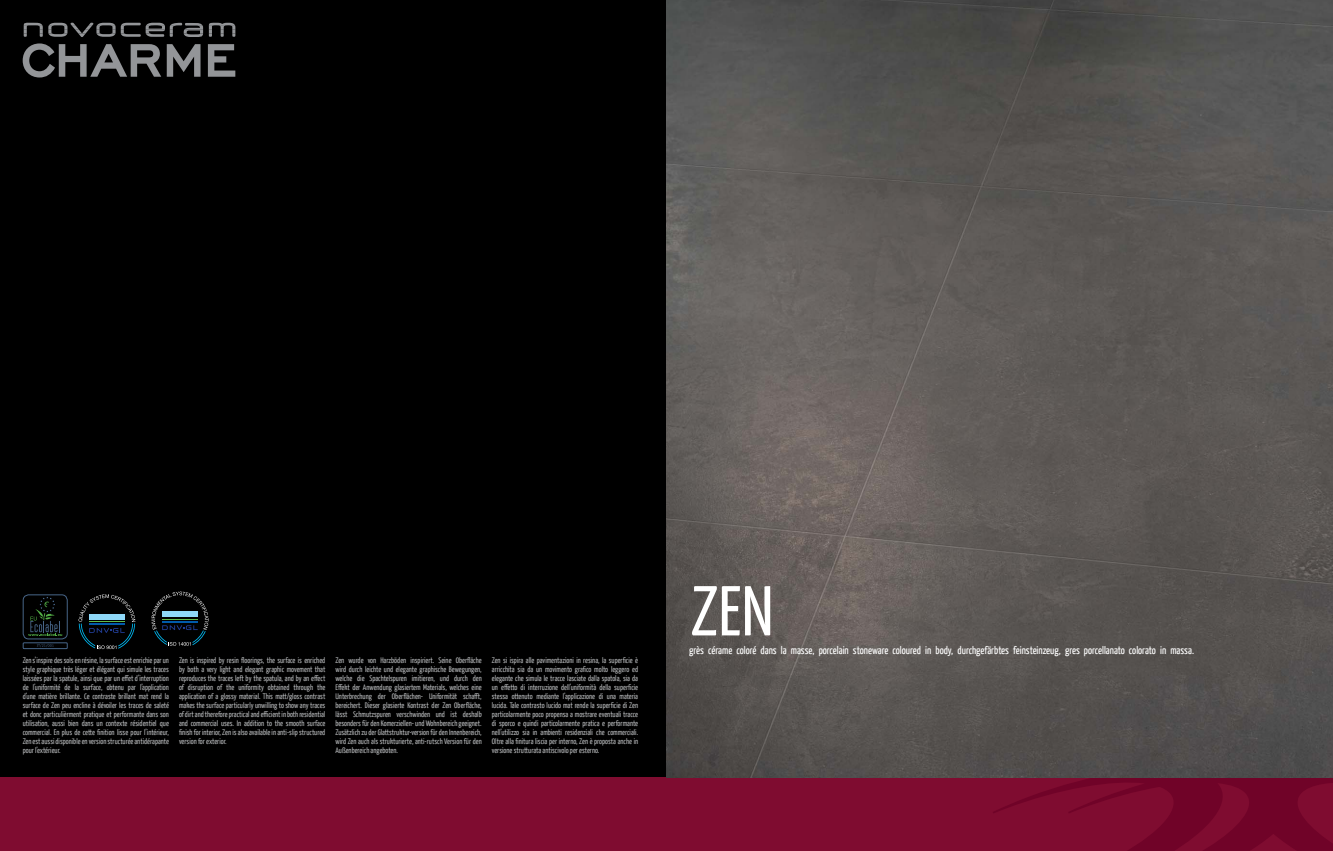
<style>
.page{position:relative;width:1333px;height:851px;background:#fff}
.page>*{position:absolute;margin:0;border:0;box-sizing:border-box;transform-origin:0 0}
.t1{font:70.4px "Yanone Kaffeesatz";color:#fff}
.t2{font:11px "Yanone Kaffeesatz";color:#fff}
.t3{font:8px/9px "Yanone Kaffeesatz";color:#b2b4b6;text-align:justify}
</style>
<div class="page">
<div style="left:0;top:0;width:1332px;height:838px;background:#000"></div>
<svg style="left:24px;top:22px;width:211px;height:15px"></svg>
<svg style="left:208px;top:44px;width:27px;height:33px"></svg>
<svg style="left:167px;top:44px;width:33px;height:33px"></svg>
<svg style="left:23px;top:43px;width:138px;height:34px"></svg>
<div style="left:0;top:777px;width:1332px;height:73px;background:#7f0c30"></div>
<svg style="left:992px;top:777px;width:340px;height:73px"></svg>
<div style="left:23px;top:594px;width:45px;height:45px;border:1px solid #486689;border-radius:6px"></div>
<div style="left:23px;top:642px;width:45px;height:7px;border:1px solid #486689"></div>
<svg style="left:37px;top:644px;width:17px;height:3px"></svg>
<svg style="left:28px;top:597px;width:34px;height:39px"></svg>
<img style="left:666px;top:0;width:666px;height:777px">
<svg style="left:78px;top:594px;width:57px;height:55px"></svg>
<svg style="left:151px;top:591px;width:57px;height:54px"></svg>
<p class="t3" style="left:23px;top:655px;width:148px">Zen s’inspire des sols en résine, la surface est enrichie par un style graphique très léger et élégant qui simule les traces laissées par la spatule, ainsi que par un effet d’interruption de l’uniformité de la surface, obtenu par l’application d’une matière brillante. Ce contraste brillant mat rend la surface de Zen peu encline à dévoiler les traces de saleté et donc particulièrment pratique et performante dans son utilisation, aussi bien dans un contexte résidentiel que commercial. En plus de cette finition lisse pour l’intérieur, Zen est aussi disponible en version structurée antidérapante pour l’extérieur.</p>
<p class="t3" style="left:179px;top:655px;width:148px">Zen is inspired by resin floorings, the surface is enriched by both a very light and elegant graphic movement that reproduces the traces left by the spatula, and by an effect of disruption of the uniformity obtained through the application of a glossy material. This matt/gloss contrast makes the surface particularly unwilling to show any traces of dirt and therefore practical and efficient in both residential and commercial uses. In addition to the smooth surface finish for interior, Zen is also available in anti-slip structured version for exterior.</p>
<p class="t3" style="left:335px;top:655px;width:148px">Zen wurde von Harzböden inspiriert. Seine Oberfläche wird durch leichte und elegante graphische Bewegungen, welche die Spachtelspuren imitieren, und durch den Effekt der Anwendung glasiertem Materials, welches eine Unterbrechung der Oberflächen- Uniformität schafft, bereichert. Dieser glasierte Kontrast der Zen Oberfläche, lässt Schmutzspuren verschwinden und ist deshalb besonders für den Komerziellen- und Wohnbereich geeignet.<br>Zusätzlich zu der Glattstruktur-version für den Innenbereich, wird Zen auch als strukturierte, anti-rutsch Version für den Außenbereich angeboten.</p>
<p class="t3" style="left:492px;top:655px;width:148px">Zen si ispira alle pavimentazioni in resina, la superficie è arricchita sia da un movimento grafico molto leggero ed elegante che simula le tracce lasciate dalla spatola, sia da un effetto di interruzione dell’uniformità della superficie stessa ottenuto mediante l’applicazione di una materia lucida. Tale contrasto lucido mat rende la superficie di Zen particolarmente poco propensa a mostrare eventuali tracce di sporco e quindi particolarmente pratica e performante nell’utilizzo sia in ambienti residenziali che commerciali.<br>Oltre alla finitura liscia per interno, Zen è proposta anche in versione strutturata antiscivolo per esterno.</p>
<h1 class="t1" style="left:691px;top:568px;width:84px">ZEN</h1>
<h2 class="t2" style="left:689px;top:643px;width:506px">grès cérame coloré dans la masse, porcelain stoneware coloured in body, durchgefärbtes feinsteinzeug, gres porcellanato colorato in massa.</h2>
</div>
